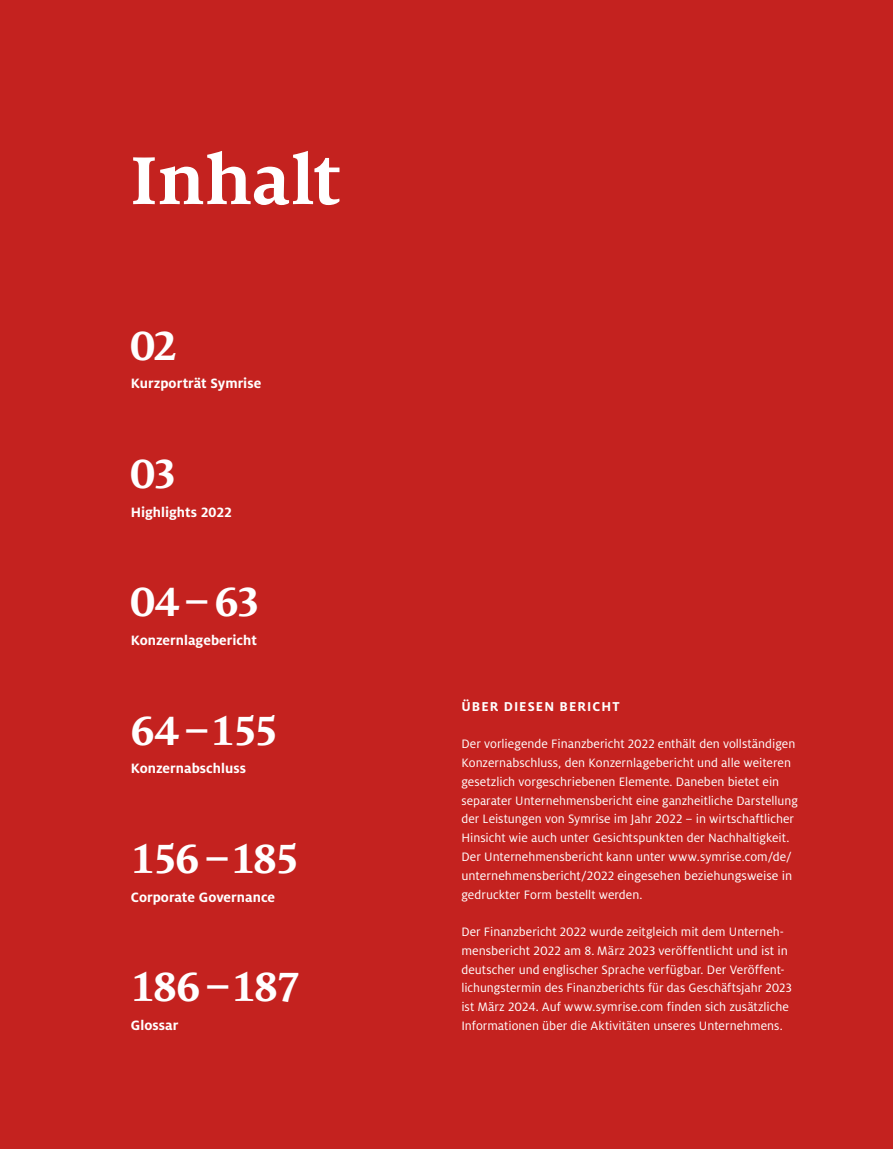
<style>
.page{position:relative;width:893px;height:1149px;background:#fff}
.page>*{position:absolute;margin:0;border:0;box-sizing:border-box;transform-origin:0 0}
.t1{font:700 75px "Milo Serif OT";letter-spacing:.005em;color:#fff}
.t2{font:700 45px "Milo Serif OT";letter-spacing:-.035em;color:#fff}
.t3{font:700 15px "Milo OT";color:#fff}
.t4{font:700 14.25px "Milo OT";letter-spacing:.08em;color:#fff}
.t5{font:13.5px/18.8px "Milo OT";color:#fff}
</style>
<div class="page">
<div style="left:0;top:0;width:893px;height:1148px;background:#c4221f"></div>
<h1 class="t1" style="left:131px;top:140px;width:211px">Inhalt</h1>
<h2 class="t2" style="left:131px;top:321px;width:48px">02</h2>
<p class="t3" style="left:131px;top:375px;width:132px">Kurzporträt Symrise</p>
<h2 class="t2" style="left:131px;top:449px;width:48px">03</h2>
<p class="t3" style="left:131px;top:503px;width:103px">Highlights 2022</p>
<h2 class="t2" style="left:131px;top:577px;width:131px">04–63</h2>
<p class="t3" style="left:131px;top:631px;width:128px">Konzernlagebericht</p>
<h2 class="t2" style="left:131px;top:705px;width:148px">64–155</h2>
<p class="t3" style="left:131px;top:759px;width:117px">Konzernabschluss</p>
<h2 class="t2" style="left:131px;top:834px;width:169px">156–185</h2>
<p class="t3" style="left:131px;top:888px;width:146px">Corporate Governance</p>
<h2 class="t2" style="left:131px;top:962px;width:171px">186–187</h2>
<p class="t3" style="left:131px;top:1016px;width:49px">Glossar</p>
<p class="t4" style="left:461px;top:698px;width:160px">ÜBER DIESEN BERICHT</p>
<p class="t5" style="left:461px;top:734px;width:338px">Der vorliegende Finanzbericht 2022 enthält den vollständigen Konzernabschluss, den Konzernlagebericht und alle weiteren gesetzlich vorgeschriebenen Elemente. Daneben bietet ein separater Unternehmensbericht eine ganzheitliche Darstellung der Leistungen von Symrise im Jahr 2022 – in wirtschaftlicher Hinsicht wie auch unter Gesichtspunkten der Nachhaltigkeit.<br>Der Unternehmensbericht kann unter www.symrise.com/de/ unternehmensbericht/2022 eingesehen beziehungsweise in gedruckter Form bestellt werden.</p>
<p class="t5" style="left:461px;top:922px;width:332px">Der Finanzbericht 2022 wurde zeitgleich mit dem Unterneh&shy;mensbericht 2022 am 8. März 2023 veröffentlicht und ist in deutscher und englischer Sprache verfügbar. Der Veröffent&shy;lichungstermin des Finanzberichts für das Geschäftsjahr 2023 ist März 2024. Auf www.symrise.com finden sich zusätzliche Informationen über die Aktivitäten unseres Unternehmens.</p>
</div>
